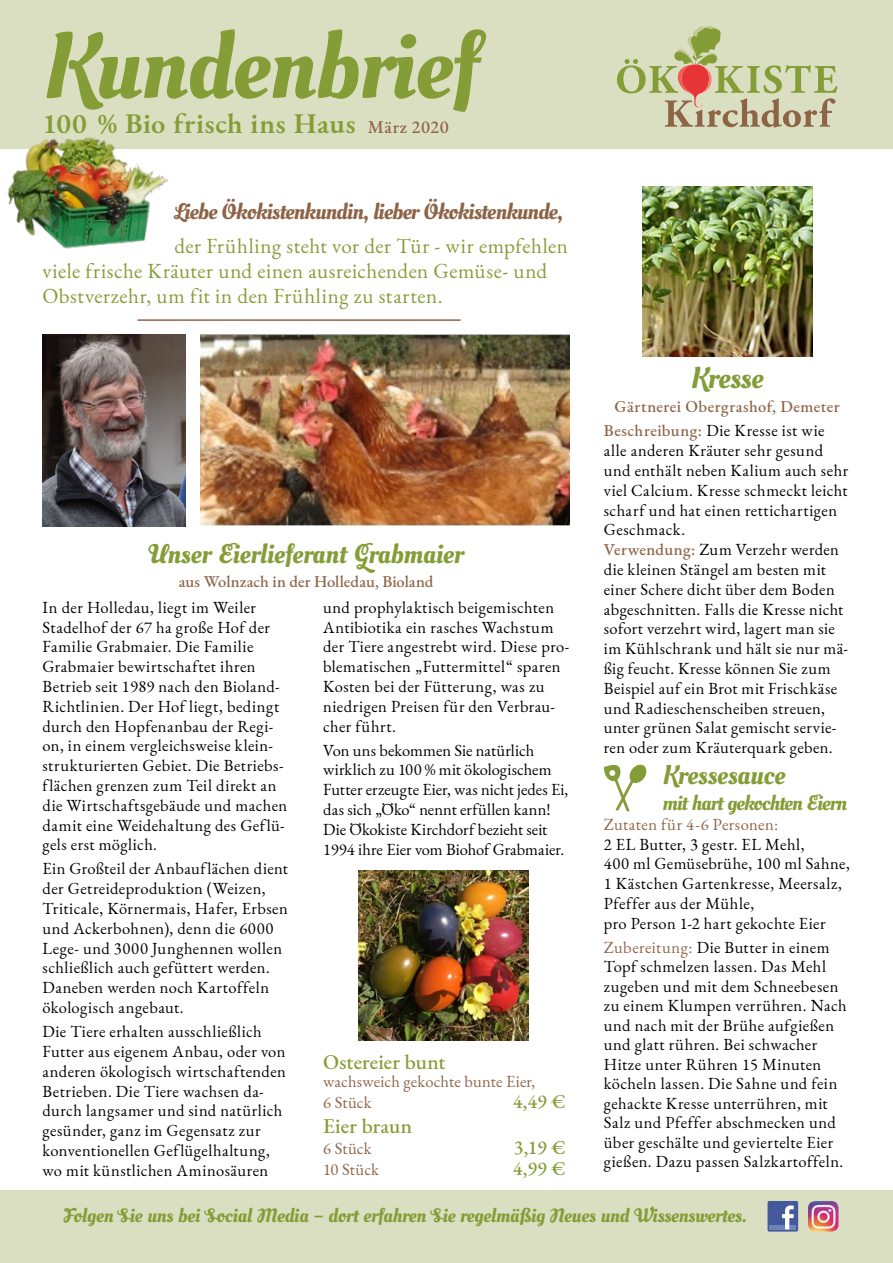
<style>
.page{position:relative;width:893px;height:1263px;background:#fff}
.page>*{position:absolute;margin:0;border:0;box-sizing:border-box;transform-origin:0 0}
.t1{font:93px "Oleo Script Swash Caps";letter-spacing:-.01em;color:#859d37}
.t2{font:30px "Oleo Script Swash Caps";letter-spacing:-.005em;color:#859d37}
.t3{font:600 28.5px "EB Garamond";letter-spacing:.02em;color:#859d37}
.t4{font:27px "Oleo Script Swash Caps";letter-spacing:-.005em;color:#859d37}
.t5{font:22.5px "Oleo Script Swash Caps";letter-spacing:-.03em;color:#8e6447}
.t6{font:21px/25.2px "EB Garamond";letter-spacing:.02em;color:#859d37}
.t7{font:500 21px "EB Garamond";letter-spacing:.005em;color:#859d37}
.t8{font:21px "Oleo Script Swash Caps";letter-spacing:-.04em;color:#859d37}
.t9{font:19.5px "Oleo Script Swash Caps";letter-spacing:-.01em;color:#859d37}
.t10{font:500 19.5px "EB Garamond";color:#859d37}
.t11{font:500 18px "EB Garamond";letter-spacing:.03em;color:#8e6447}
.t12{font:16.5px/19.8px "EB Garamond";letter-spacing:.025em;color:#000}
.t13{font:16.5px/19.8px "EB Garamond";color:#000}
.t14{font:500 16.5px/24px "EB Garamond";letter-spacing:.015em;color:#8e6447}
.t15{font:16.5px/21px "EB Garamond";letter-spacing:.01em;color:#8e6447}
.s1{font-weight:400;color:#000}
.s2{font-weight:500;color:#8e6447}
.s3{color:#8e6447}
</style>
<div class="page">
<div style="left:0;top:0;width:893px;height:149px;background:#dbdfc2"></div>
<svg style="left:617px;top:26px;width:220px;height:102px"></svg>
<img style="left:7px;top:137px;width:161px;height:112px">
<div style="left:0;top:1191px;width:893px;height:72px;background:#dbdfc2"></div>
<div style="left:767px;top:1201px;width:31px;height:30px;background:#43599c;border-radius:2px"></div>
<hr style="left:770px;top:1225px;width:26px;height:4px;background:#6e84b8">
<svg style="left:782px;top:1205px;width:12px;height:24px"></svg>
<img style="left:808px;top:1201px;width:30px;height:30px">
<hr style="left:137px;top:319px;width:324px;height:2px;background:#8e6447">
<svg style="left:603px;top:764px;width:44px;height:48px"></svg>
<img style="left:642px;top:187px;width:170px;height:170px">
<img style="left:43px;top:335px;width:142px;height:191px">
<img style="left:359px;top:871px;width:170px;height:169px">
<img style="left:201px;top:335px;width:369px;height:191px">
<h1 class="t1" style="left:43px;top:10px;width:438px">Kundenbrief</h1>
<h3 class="t3" style="left:43px;top:104px;width:315px">100 % Bio frisch ins Haus</h3>
<p class="t11" style="left:368px;top:115px;width:82px">März 2020</p>
<h3 class="t5" style="left:174px;top:198px;width:390px">Liebe Ökokistenkundin, lieber Ökokistenkunde,</h3>
<p class="t6" style="left:43px;top:233px;width:527px;text-indent:132px">der Frühling steht vor der Tür - wir empfehlen viele frische Kräuter und einen ausreichenden Gemüse- und<br>Obstverzehr, um fit in den Frühling zu starten.</p>
<h3 class="t4" style="left:149px;top:538px;width:317px">Unser Eierlieferant Grabmaier</h3>
<p class="t14" style="left:179px;top:569px;width:256px">aus Wolnzach in der Holledau, Bioland</p>
<p class="t12" style="left:43px;top:597px;width:246px">In der Holledau, liegt im Weiler Stadelhof der 67 ha große Hof der Familie Grabmaier. Die Familie Grabmaier bewirtschaftet ihren Betrieb seit 1989 nach den Bioland-Richtlinien. Der Hof liegt, bedingt durch den Hopfenanbau der Regi&shy;on, in einem vergleichsweise klein&shy;strukturierten Gebiet. Die Betriebs&shy;flächen grenzen zum Teil direkt an die Wirtschaftsgebäude und machen damit eine Weidehaltung des Geflü&shy;gels erst möglich.</p>
<p class="t12" style="left:43px;top:859px;width:247px">Ein Großteil der Anbauflächen dient der Getreideproduktion (Weizen, Triticale, Körnermais, Hafer, Erbsen und Ackerbohnen), denn die 6000<br>Lege- und 3000 Junghennen wollen schließlich auch gefüttert werden.<br>Daneben werden noch Kartoffeln ökologisch angebaut.</p>
<p class="t12" style="left:43px;top:1022px;width:245px">Die Tiere erhalten ausschließlich Futter aus eigenem Anbau, oder von anderen ökologisch wirtschaftenden Betrieben. Die Tiere wachsen da&shy;durch langsamer und sind natürlich gesünder, ganz im Gegensatz zur konventionellen Geflügelhaltung, wo mit künstlichen Aminosäuren</p>
<p class="t12" style="left:323px;top:597px;width:248px">und prophylaktisch beigemischten<br>Antibiotika ein rasches Wachstum der Tiere angestrebt wird. Diese pro&shy;blematischen „Futtermittel“ sparen<br>Kosten bei der Fütterung, was zu niedrigen Preisen für den Verbrau&shy;cher führt.</p>
<p class="t13" style="left:323px;top:740px;width:247px">Von uns bekommen Sie natürlich wirklich zu 100 % mit ökologischem Futter erzeugte Eier, was nicht jedes Ei, das sich „Öko“ nennt erfüllen kann!<br>Die Ökokiste Kirchdorf bezieht seit 1994 ihre Eier vom Biohof Grabmaier.</p>
<p class="t7" style="left:323px;top:1048px;width:124px">Ostereier bunt</p>
<p class="t15" style="left:323px;top:1071px;width:214px">wachsweich gekochte bunte Eier,<br>6 Stück</p>
<p class="t10" style="left:513px;top:1088px;width:54px">4,49 €</p>
<p class="t7" style="left:323px;top:1112px;width:91px">Eier braun</p>
<p class="t15" style="left:323px;top:1138px;width:50px">6 Stück</p>
<p class="t10" style="left:514px;top:1135px;width:53px">3,19 €</p>
<p class="t15" style="left:323px;top:1159px;width:57px">10 Stück</p>
<p class="t10" style="left:513px;top:1156px;width:54px">4,99 €</p>
<h2 class="t2" style="left:691px;top:360px;width:74px">Kresse</h2>
<p class="t14" style="left:604px;top:395px;width:237px;text-indent:11px">Gärtnerei Obergrashof, Demeter<br>Beschreibung: <span class="s1">Die Kresse ist wie</span></p>
<p class="t12" style="left:604px;top:441px;width:246px">alle anderen Kräuter sehr gesund und enthält neben Kalium auch sehr viel Calcium. Kresse schmeckt leicht scharf und hat einen rettichartigen Geschmack.<br><span class="s2">Verwendung:</span> Zum Verzehr werden die kleinen Stängel am besten mit einer Schere dicht über dem Boden abgeschnitten. Falls die Kresse nicht sofort verzehrt wird, lagert man sie im Kühlschrank und hält sie nur mä&shy;ßig feucht. Kresse können Sie zum Beispiel auf ein Brot mit Frischkäse und Radieschenscheiben streuen, unter grünen Salat gemischt servie&shy;ren oder zum Kräuterquark geben.</p>
<h3 class="t4" style="left:662px;top:759px;width:124px">Kressesauce</h3>
<p class="t8" style="left:662px;top:790px;width:186px">mit hart gekochten Eiern</p>
<p class="t15" style="left:604px;top:814px;width:176px">Zutaten für 4-6 Personen:</p>
<p class="t12" style="left:604px;top:834px;width:248px">2 EL Butter, 3 gestr. EL Mehl,<br>400 ml Gemüsebrühe, 100 ml Sahne,<br>1 Kästchen Gartenkresse, Meersalz,<br>Pfeffer aus der Mühle,<br>pro Person 1-2 hart gekochte Eier</p>
<p class="t12" style="left:604px;top:937px;width:244px"><span class="s3">Zubereitung:</span> Die Butter in einem Topf schmelzen lassen. Das Mehl zugeben und mit dem Schneebesen zu einem Klumpen verrühren. Nach und nach mit der Brühe aufgießen und glatt rühren. Bei schwacher Hitze unter Rühren 15 Minuten köcheln lassen. Die Sahne und fein gehackte Kresse unterrühren, mit Salz und Pfeffer abschmecken und über geschälte und geviertelte Eier gießen. Dazu passen Salzkartoffeln.</p>
<p class="t9" style="left:64px;top:1204px;width:684px">Folgen Sie uns bei Social Media – dort erfahren Sie regelmäßig Neues und Wissenswertes.</p>
</div>
